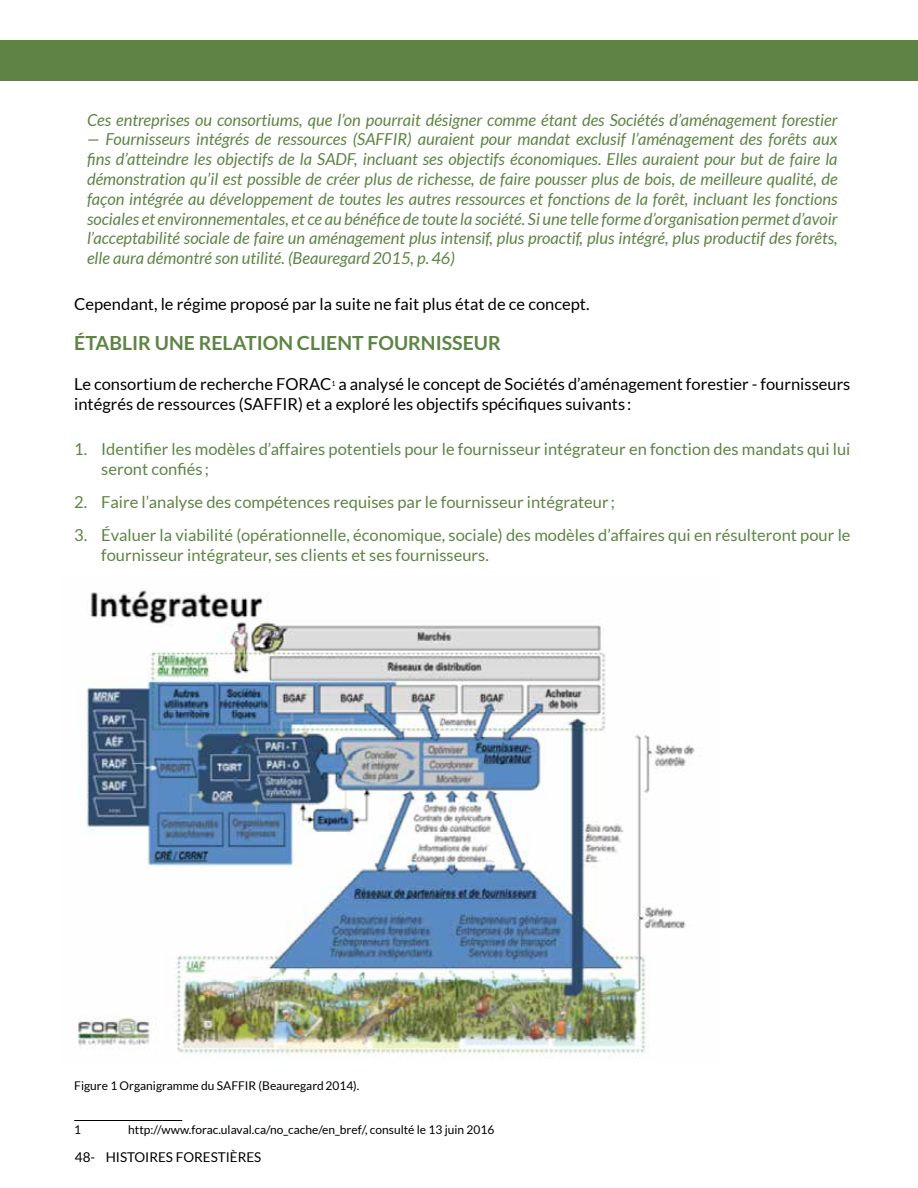
<style>
.page{position:relative;width:918px;height:1188px;background:#fff}
.page>*{position:absolute;margin:0;border:0;box-sizing:border-box;transform-origin:0 0}
.t1{font:700 19.5px "Lato";color:#5e8445}
.t2{font:italic 16.5px/19.8px "Lato";color:#5e8445;text-align:justify}
.t3{font:16.5px/19.8px "Lato";color:#5e8445}
.t4{font:16.5px "Lato";color:#000}
.t5{font:13.5px "Lato";color:#000}
.t6{font:12px "Lato";color:#000}
.t7{font:7.05px "Lato";color:#000}
</style>
<div class="page">
<img style="left:78px;top:590px;width:617px;height:466px">
<hr style="left:74px;top:1120px;width:108px;height:1px;background:#000">
<div style="left:0;top:40px;width:918px;height:41px;background:#5e8445"></div>
<p class="t2" style="left:87px;top:110px;width:752px">Ces entreprises ou consortiums, que l’on pourrait désigner comme étant des Sociétés d’aménagement forestier</p>
<p class="t2" style="left:87px;top:130px;width:752px">— Fournisseurs intégrés de ressources (SAFFIR) auraient pour mandat exclusif l’aménagement des forêts aux fins d’atteindre les objectifs de la SADF, incluant ses objectifs économiques. Elles auraient pour but de faire la démonstration qu’il est possible de créer plus de richesse, de faire pousser plus de bois, de meilleure qualité, de façon intégrée au développement de toutes les autres ressources et fonctions de la forêt, incluant les fonctions sociales et environnementales, et ce au bénéfice de toute la société. Si une telle forme d’organisation permet d’avoir l’acceptabilité sociale de faire un aménagement plus intensif, plus proactif, plus intégré, plus productif des forêts, elle aura démontré son utilité. (Beauregard2015, p.46)</p>
<p class="t4" style="left:74px;top:295px;width:517px">Cependant, le régime proposé par la suite ne fait plus état de ce concept.</p>
<p class="t1" style="left:74px;top:332px;width:428px">ÉTABLIR UNE RELATION CLIENT FOURNISSEUR</p>
<p class="t4" style="left:74px;top:375px;width:778px">Le consortium de recherche FORAC a analysé le concept de Sociétés d’aménagement forestier - fournisseurs</p>
<p class="t7" style="left:331px;top:379px;width:6px">1</p>
<p class="t4" style="left:74px;top:395px;width:559px">intégrés de ressources (SAFFIR) et a exploré les objectifs spécifiques suivants :</p>
<p class="t3" style="left:101px;top:439px;width:751px;text-indent:-27px">1. Identifier les modèles d’affaires potentiels pour le fournisseur intégrateur en fonction des mandats qui lui seront confiés ;</p>
<p class="t3" style="left:74px;top:492px;width:542px">2. Faire l’analyse des compétences requises par le fournisseur intégrateur ;</p>
<p class="t3" style="left:101px;top:525px;width:751px;text-indent:-27px">3. Évaluer la viabilité (opérationnelle, économique, sociale) des modèles d’affaires qui en résulteront pour le fournisseur intégrateur, ses clients et ses fournisseurs.</p>
<p class="t6" style="left:74px;top:1079px;width:287px">Figure 1 Organigramme du SAFFIR (Beauregard2014).</p>
<p class="t6" style="left:74px;top:1123px;width:8px">1</p>
<p class="t6" style="left:128px;top:1123px;width:368px">http://www.forac.ulaval.ca/no_cache/en_bref/, consulté le 13 juin 2016</p>
<p class="t5" style="left:75px;top:1149px;width:188px">48- HISTOIRES FORESTIÈRES</p>
</div>
